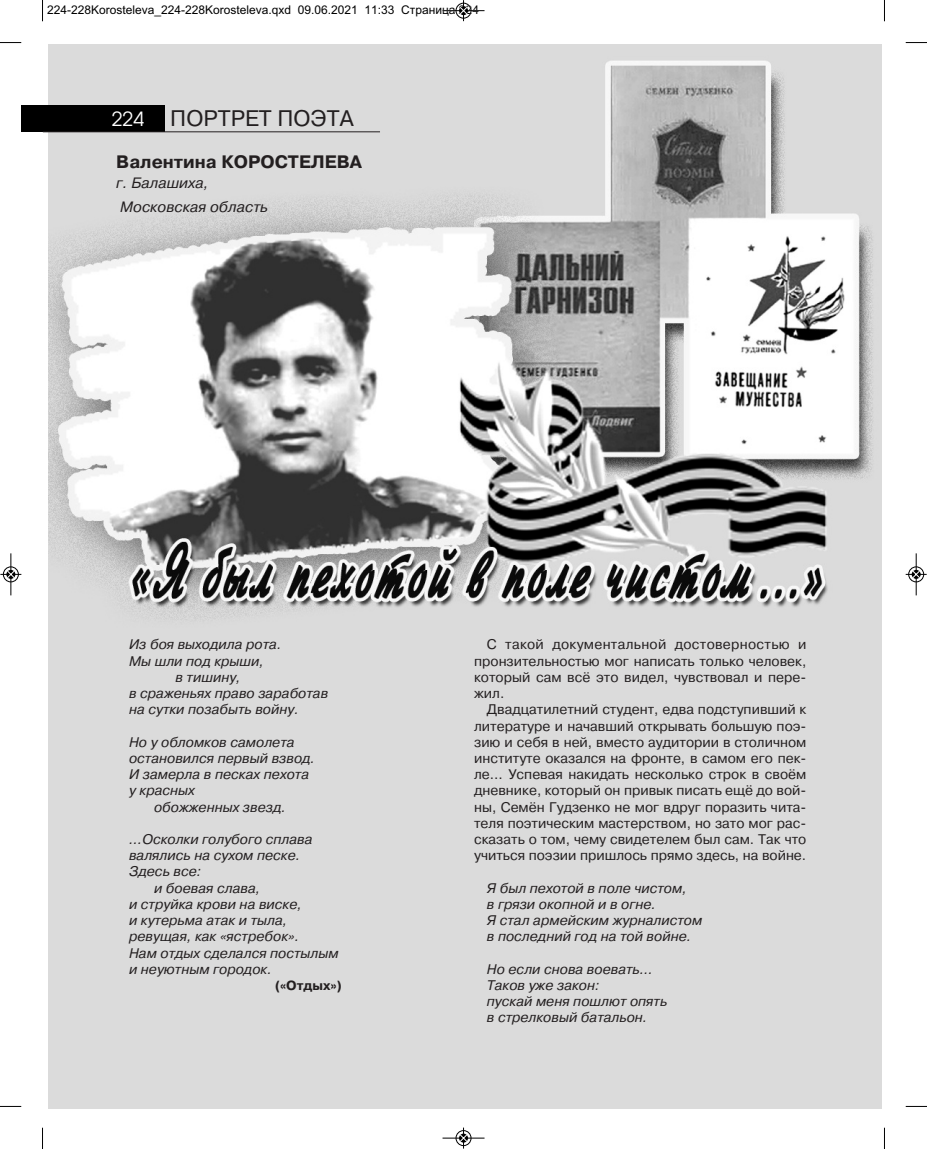
<style>
.page{position:relative;width:927px;height:1149px;background:#fff}
.page>*{position:absolute;margin:0;border:0;box-sizing:border-box;transform-origin:0 0}
.t1{font:22.5px "Pragmatica C";color:#231f20}
.t2{font:700 18px "Pragmatica C";color:#231f20}
.t3{font:italic 15px/24px "Pragmatica C";color:#231f20}
.t4{font:italic 13.95px/16.2px "Pragmatica C";color:#231f20}
.t5{font:13.95px/16.2px "Pragmatica C";color:#231f20;text-align:justify}
.t6{font:700 13.35px "Pragmatica C";color:#231f20}
.t7{font:12px "Arial";color:#000}
.s1{font-family:"Avant Garde Gothic C";font-size:19.5px;color:#fff}
</style>
<div class="page">
<img style="left:48px;top:45px;width:833px;height:1062px">
<div style="left:21px;top:105px;width:144px;height:26px;background:#000"></div>
<hr style="left:43px;top:131px;width:337px;height:1px;background:#231f20">
<svg style="left:42px;top:0;width:1px;height:21px"></svg>
<svg style="left:0;top:42px;width:21px;height:1px"></svg>
<svg style="left:884px;top:0;width:1px;height:21px"></svg>
<svg style="left:906px;top:42px;width:21px;height:1px"></svg>
<svg style="left:42px;top:1127px;width:1px;height:21px"></svg>
<svg style="left:0;top:1105px;width:21px;height:1px"></svg>
<svg style="left:884px;top:1127px;width:1px;height:21px"></svg>
<svg style="left:906px;top:1105px;width:21px;height:1px"></svg>
<div style="left:456px;top:3px;width:15px;height:16px;border:1px solid #fff;border-radius:50%"></div>
<hr style="left:442px;top:10px;width:42px;height:1px;background:#000">
<div style="left:456px;top:3px;width:15px;height:15px;border:1px solid #000;border-radius:50%"></div>
<svg style="left:460px;top:0;width:7px;height:21px"></svg>
<hr style="left:442px;top:1137px;width:42px;height:1px;background:#000">
<div style="left:456px;top:1129px;width:15px;height:16px;border:1px solid #000;border-radius:50%"></div>
<svg style="left:460px;top:1127px;width:7px;height:21px"></svg>
<hr style="left:11px;top:553px;width:1px;height:42px;background:#000">
<div style="left:3px;top:566px;width:16px;height:16px;border:1px solid #000;border-radius:50%"></div>
<svg style="left:0;top:570px;width:21px;height:8px"></svg>
<hr style="left:916px;top:553px;width:1px;height:42px;background:#000">
<div style="left:908px;top:566px;width:16px;height:16px;border:1px solid #000;border-radius:50%"></div>
<svg style="left:906px;top:570px;width:21px;height:8px"></svg>
<p class="t7" style="left:47px;top:2px;width:433px">224-228Korosteleva_224-228Korosteleva.qxd 09.06.2021 11:33 Страница 224</p>
<h1 class="t1" style="left:112px;top:105px;width:243px"><span class="s1">224</span> ПОРТРЕТ ПОЭТА</h1>
<p class="t2" style="left:116px;top:151px;width:247px">Валентина КОРОСТЕЛЕВА</p>
<p class="t3" style="left:116px;top:171px;width:153px">г. Балашиха,<br>Московская область</p>
<p class="t4" style="left:129px;top:636px;width:154px">Из боя выходила рота.</p>
<p class="t4" style="left:129px;top:652px;width:136px">Мы шли под крыши,</p>
<p class="t4" style="left:176px;top:668px;width:67px">в тишину,</p>
<p class="t4" style="left:129px;top:685px;width:201px">в сраженьях право заработав</p>
<p class="t4" style="left:129px;top:701px;width:171px">на сутки позабыть войну.</p>
<p class="t4" style="left:129px;top:733px;width:167px">Но у обломков самолета</p>
<p class="t4" style="left:129px;top:749px;width:187px">остановился первый взвод.</p>
<p class="t4" style="left:129px;top:766px;width:182px">И замерла в песках пехота</p>
<p class="t4" style="left:129px;top:782px;width:67px">у красных</p>
<p class="t4" style="left:154px;top:798px;width:133px">обожженных звезд.</p>
<p class="t4" style="left:129px;top:830px;width:185px">...Осколки голубого сплава</p>
<p class="t4" style="left:129px;top:847px;width:173px">валялись на сухом песке.</p>
<p class="t4" style="left:129px;top:863px;width:74px">Здесь все:</p>
<p class="t4" style="left:154px;top:879px;width:108px">и боевая слава,</p>
<p class="t4" style="left:129px;top:895px;width:174px">и струйка крови на виске,</p>
<p class="t4" style="left:129px;top:911px;width:160px">и кутерьма атак и тыла,</p>
<p class="t4" style="left:129px;top:928px;width:172px">ревущая, как «ястребок».</p>
<p class="t4" style="left:129px;top:944px;width:211px">Нам отдых сделался постылым</p>
<p class="t4" style="left:129px;top:960px;width:144px">и неуютным городок.</p>
<p class="t6" style="left:275px;top:977px;width:69px">(«Отдых»)</p>
<p class="t5" style="left:474px;top:636px;width:334px;text-indent:13px">С такой документальной достоверностью и пронзительностью мог написать только человек, который сам всё это видел, чувствовал и пере&shy;жил.</p>
<p class="t5" style="left:474px;top:701px;width:334px;text-indent:13px">Двадцатилетний студент, едва подступивший к литературе и начавший открывать большую поэ&shy;зию и себя в ней, вместо аудитории в столичном институте оказался на фронте, в самом его пек&shy;ле… Успевая накидать несколько строк в своём дневнике, который он привык писать ещё до вой&shy;ны, Семён Гудзенко не мог вдруг поразить чита&shy;теля поэтическим мастерством, но зато мог рас&shy;сказать о том, чему свидетелем был сам. Так что учиться поэзии пришлось прямо здесь, на войне.</p>
<p class="t4" style="left:487px;top:879px;width:217px">Я был пехотой в поле чистом,<br>в грязи окопной и в огне.<br>Я стал армейским журналистом в последний год на той войне.</p>
<p class="t4" style="left:487px;top:960px;width:182px">Но если снова воевать…<br>Таков уже закон:<br>пускай меня пошлют опять в стрелковый батальон.</p>
</div>
